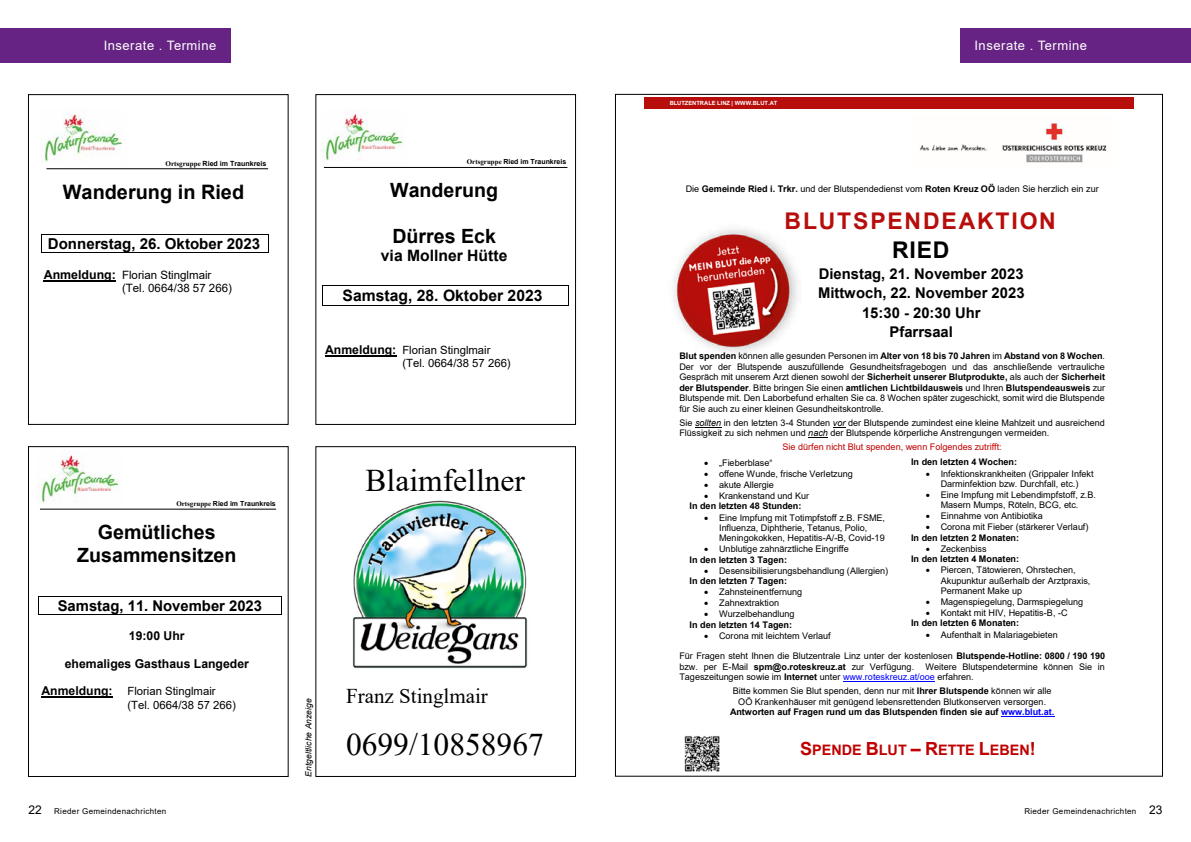
<style>
.page{position:relative;width:1191px;height:842px;background:#fff}
.page>*{position:absolute;margin:0;border:0;box-sizing:border-box;transform-origin:0 0}
.t1{font:31.5px "Times New Roman";color:#000}
.t2{font:700 23px "Arial";letter-spacing:.08em;color:#b70e0c}
.t3{font:700 23px "Arial";color:#000}
.t4{font:21px "Times New Roman";color:#000}
.t5{font:700 19.9px "Arial";color:#000}
.t6{font:700 19.6px/22.6px "Arial";color:#000;text-align:center}
.t7{font:700 15.7px "Arial";color:#000}
.t8{font:700 15px "Arial";color:#000}
.t9{font:700 14.8px/19.5px "Arial";color:#000;text-align:center}
.t10{font:700 14.4px "Arial";color:#c00000}
.t11{font:13px "Arial";letter-spacing:.04em;color:#fff}
.t12{font:700 12.2px "Arial";color:#000}
.t13{font:12px "Arial";color:#000}
.t14{font:11.5px/13.4px "Arial";color:#000}
.t15{font:11.3px/13.2px "Arial";color:#000}
.t16{font:9.1px/10.4px "Arial";color:#000}
.t17{font:700 9.1px/10.3px "Arial";color:#000}
.t18{font:9.1px "Arial";color:#c00000}
.t19{font:italic 8.5px "Arial";letter-spacing:.005em;color:#000}
.t20{font:8px "Arial";letter-spacing:.04em;color:#000}
.t21{font:700 7.1px "Arial";color:#000}
.t22{font:700 7px "Arial";color:#000}
.t23{font:700 5.7px "Arial";color:#fff}
.s1{font-family:"Times New Roman"}
.s2{font-weight:700;font-size:12.4px}
.s3{font-weight:700;font-size:12.2px}
.s4{font-weight:700}
.s5{font-style:italic}
.s6{font-weight:400}
.s7{color:#00f}
.s8{font-weight:700;color:#00f}
.s9{font-size:18.1px}
.s10{font-size:12px}
</style>
<div class="page">
<div style="left:0;top:28px;width:230px;height:34px;background:#662383"></div>
<div style="left:960px;top:28px;width:231px;height:34px;background:#662383"></div>
<img style="left:352px;top:500px;width:176px;height:169px">
<img style="left:38px;top:452px;width:81px;height:51px">
<hr style="left:38px;top:596px;width:243px;height:1px;background:#000">
<hr style="left:38px;top:615px;width:243px;height:1px;background:#000">
<svg style="left:38px;top:597px;width:1px;height:19px"></svg>
<svg style="left:281px;top:596px;width:1px;height:19px"></svg>
<hr style="left:41px;top:697px;width:72px;height:1px;background:#000">
<hr style="left:40px;top:509px;width:236px;height:1px;background:#000">
<div style="left:28px;top:446px;width:260px;height:330px;border:1px solid #000"></div>
<div style="left:644px;top:97px;width:489px;height:12px;background:#b70e0c"></div>
<img style="left:920px;top:121px;width:187px;height:42px">
<img style="left:684px;top:736px;width:36px;height:36px">
<svg style="left:695px;top:427px;width:26px;height:1px"></svg>
<svg style="left:833px;top:427px;width:12px;height:1px"></svg>
<svg style="left:808px;top:437px;width:20px;height:1px"></svg>
<hr style="left:843px;top:681px;width:92px;height:1px;background:#00f">
<hr style="left:1001px;top:716px;width:53px;height:1px;background:#00f">
<img style="left:674px;top:229px;width:124px;height:124px">
<img style="left:40px;top:110px;width:82px;height:52px">
<hr style="left:41px;top:234px;width:228px;height:1px;background:#000">
<hr style="left:41px;top:253px;width:228px;height:1px;background:#000">
<svg style="left:41px;top:235px;width:1px;height:19px"></svg>
<hr style="left:44px;top:280px;width:72px;height:1px;background:#000">
<hr style="left:46px;top:169px;width:222px;height:1px;background:#000">
<div style="left:28px;top:94px;width:260px;height:330px;border:1px solid #000"></div>
<img style="left:322px;top:109px;width:84px;height:58px">
<hr style="left:322px;top:286px;width:247px;height:1px;background:#000">
<hr style="left:322px;top:305px;width:247px;height:1px;background:#000">
<svg style="left:322px;top:287px;width:1px;height:18px"></svg>
<svg style="left:568px;top:287px;width:1px;height:18px"></svg>
<hr style="left:325px;top:355px;width:71px;height:1px;background:#000">
<hr style="left:324px;top:167px;width:243px;height:1px;background:#000">
<h3 class="t11" style="left:104px;top:37px;width:114px">Inserate . Termine</h3>
<h3 class="t11" style="left:974px;top:37px;width:114px">Inserate . Termine</h3>
<p class="t21" style="left:165px;top:158px;width:102px"><span class="s1">Ortsgruppe</span> Ried im Traunkreis</p>
<h3 class="t5" style="left:63px;top:178px;width:183px">Wanderung in Ried</h3>
<h3 class="t8" style="left:48px;top:233px;width:214px">Donnerstag, 26. Oktober 2023</h3>
<p class="t14" style="left:122px;top:268px;width:111px;text-indent:-78px"><span class="s2">Anmeldung:</span> Florian Stinglmair (Tel. 0664/38 57 266)</p>
<p class="t22" style="left:467px;top:157px;width:101px"><span class="s1">Ortsgruppe</span> Ried im Traunkreis</p>
<h3 class="t6" style="left:390px;top:179px;width:109px">Wanderung</h3>
<h3 class="t6" style="left:392px;top:225px;width:105px">Dürres Eck</h3>
<h3 class="t7" style="left:381px;top:245px;width:128px">via Mollner Hütte</h3>
<h3 class="t7" style="left:342px;top:285px;width:201px">Samstag, 28. Oktober 2023</h3>
<p class="t15" style="left:402px;top:343px;width:110px;text-indent:-77px"><span class="s3">Anmeldung:</span> Florian Stinglmair (Tel. 0664/38 57 266)</p>
<p class="t22" style="left:176px;top:499px;width:101px"><span class="s1">Ortsgruppe</span> Ried im Traunkreis</p>
<h3 class="t6" style="left:77px;top:521px;width:161px">Gemütliches<br>Zusammensitzen</h3>
<h3 class="t9" style="left:58px;top:596px;width:206px">Samstag, 11. November 2023</h3>
<h3 class="t12" style="left:129px;top:627px;width:57px">19:00 Uhr</h3>
<h3 class="t12" style="left:65px;top:655px;width:186px">ehemaliges Gasthaus Langeder</h3>
<p class="t15" style="left:127px;top:685px;width:110px;text-indent:-86px"><span class="s3">Anmeldung:</span> Florian Stinglmair (Tel. 0664/38 57 266)</p>
<p class="t19" style="left:303px;top:776px;width:79px;rotate:-90deg">Entgeltliche Anzeige</p>
<h1 class="t1" style="left:365px;top:458px;width:161px">Blaimfellner</h1>
<h3 class="t4" style="left:346px;top:681px;width:143px">Franz Stinglmair</h3>
<h1 class="t1" style="left:346px;top:722px;width:199px">0699/10858967</h1>
<p class="t23" style="left:669px;top:99px;width:109px">BLUTZENTRALE LINZ | WWW.BLUT.AT</p>
<p class="t16" style="left:685px;top:184px;width:414px">Die <span class="s4">Gemeinde Ried i. Trkr.</span> und der Blutspendedienst vom <span class="s4">Roten Kreuz OÖ</span> laden Sie herzlich ein zur</p>
<h2 class="t2" style="left:784px;top:205px;width:273px">BLUTSPENDEAKTION</h2>
<h2 class="t3" style="left:892px;top:234px;width:59px">RIED</h2>
<h3 class="t9" style="left:818px;top:264px;width:208px">Dienstag, 21. November 2023<br>Mittwoch, 22. November 2023<br>15:30 - 20:30 Uhr<br>Pfarrsaal</h3>
<p class="t16" style="left:679px;top:351px;width:427px;text-align:justify"><span class="s4">Blut spenden</span> können alle gesunden Personen im <span class="s4">Alter von 18 bis 70 Jahren</span> im <span class="s4">Abstand von 8 Wochen</span>.<br>Der vor der Blutspende auszufüllende Gesundheitsfragebogen und das anschließende vertrauliche Gespräch mit unserem Arzt dienen sowohl der <span class="s4">Sicherheit unserer Blutprodukte,</span> als auch der <span class="s4">Sicherheit der Blutspender</span>. Bitte bringen Sie einen <span class="s4">amtlichen Lichtbildausweis</span> und Ihren <span class="s4">Blutspendeausweis</span> zur Blutspende mit. Den Laborbefund erhalten Sie ca. 8 Wochen später zugeschickt, somit wird die Blutspende für Sie auch zu einer kleinen Gesundheitskontrolle.</p>
<p class="t16" style="left:679px;top:417px;width:427px">Sie <span class="s5">sollten</span> in den letzten 3-4 Stunden <span class="s5">vor</span> der Blutspende zumindest eine kleine Mahlzeit und ausreichend<br>Flüssigkeit zu sich nehmen und <span class="s5">nach</span> der Blutspende körperliche Anstrengungen vermeiden.</p>
<p class="t18" style="left:782px;top:441px;width:221px">Sie dürfen nicht Blut spenden, wenn Folgendes zutrifft:</p>
<p class="t16" style="left:704px;top:458px;width:70px">• „Fieberblase“</p>
<p class="t16" style="left:704px;top:469px;width:150px">• offene Wunde, frische Verletzung</p>
<p class="t16" style="left:704px;top:480px;width:71px">• akute Allergie</p>
<p class="t17" style="left:689px;top:491px;width:121px;text-indent:15px">• <span class="s6">Krankenstand und Kur<br></span>In den letzten 48 Stunden:</p>
<p class="t16" style="left:719px;top:512px;width:167px;text-indent:-15px">• Eine Impfung mit Totimpfstoff z.B. FSME,<br>Influenza, Diphtherie, Tetanus, Polio,<br>Meningokokken, Hepatitis-A/-B, Covid-19</p>
<p class="t16" style="left:689px;top:544px;width:161px;text-indent:15px">• Unblutige zahnärztliche Eingriffe<br><span class="s4">In den letzten 3 Tagen:</span></p>
<p class="t16" style="left:689px;top:565px;width:200px;text-indent:15px">• Desensibilisierungsbehandlung (Allergien)<br><span class="s4">In den letzten 7 Tagen:</span></p>
<p class="t16" style="left:704px;top:587px;width:99px">• Zahnsteinentfernung</p>
<p class="t16" style="left:704px;top:598px;width:76px">• Zahnextraktion</p>
<p class="t17" style="left:689px;top:609px;width:107px;text-align:right">• <span class="s6">Wurzelbehandlung<br></span>In den letzten 14 Tagen:</p>
<p class="t16" style="left:704px;top:630px;width:128px">• Corona mit leichtem Verlauf</p>
<p class="t17" style="left:911px;top:457px;width:108px">In den letzten 4 Wochen:</p>
<p class="t16" style="left:926px;top:468px;width:169px;text-align:center">• Infektionskrankheiten (Grippaler Infekt<br>Darminfektion bzw. Durchfall, etc.)</p>
<p class="t16" style="left:926px;top:489px;width:172px;text-align:center">• Eine Impfung mit Lebendimpfstoff, z.B.<br>Masern Mumps, Röteln, BCG, etc.</p>
<p class="t16" style="left:926px;top:511px;width:118px">• Einnahme von Antibiotika</p>
<p class="t16" style="left:911px;top:522px;width:179px;text-indent:15px">• Corona mit Fieber (stärkerer Verlauf)<br><span class="s4">In den letzten 2 Monaten:</span></p>
<p class="t17" style="left:911px;top:544px;width:110px;text-indent:15px">• <span class="s6">Zeckenbiss<br></span>In den letzten 4 Monaten:</p>
<p class="t16" style="left:940px;top:565px;width:151px;text-indent:-15px">• Piercen, Tätowieren, Ohrstechen,<br>Akupunktur außerhalb der Arztpraxis,<br>Permanent Make up</p>
<p class="t16" style="left:926px;top:596px;width:159px">• Magenspiegelung, Darmspiegelung</p>
<p class="t16" style="left:911px;top:608px;width:158px;text-indent:15px">• Kontakt mit HIV, Hepatitis-B, -C<br><span class="s4">In den letzten 6 Monaten:</span></p>
<p class="t16" style="left:926px;top:629px;width:133px">• Aufenthalt in Malariagebieten</p>
<p class="t16" style="left:679px;top:651px;width:427px;text-align:justify">Für Fragen steht Ihnen die Blutzentrale Linz unter der kostenlosen <span class="s4">Blutspende-Hotline: 0800 / 190 190 </span>bzw. per E-Mail <span class="s4">spm@o.roteskreuz.at</span> zur Verfügung. Weitere Blutspendetermine können Sie in Tageszeitungen sowie im <span class="s4">Internet</span> unter <span class="s7">www.roteskreuz.at/ooe</span> erfahren.</p>
<p class="t16" style="left:730px;top:686px;width:326px;text-align:center">Bitte kommen Sie Blut spenden, denn nur mit <span class="s4">Ihrer Blutspende</span> können wir alle<br>OÖ Krankenhäuser mit genügend lebensrettenden Blutkonserven versorgen.<br><span class="s4">Antworten auf Fragen rund um das Blutspenden finden sie auf</span> <span class="s8">www.blut.at.</span></p>
<h3 class="t10" style="left:800px;top:740px;width:237px"><span class="s9">S</span>PENDE <span class="s9">B</span>LUT <span class="s9">– R</span>ETTE <span class="s9">L</span>EBEN<span class="s9">!</span></h3>
<h3 class="t13" style="left:28px;top:801px;width:15px">22</h3>
<p class="t20" style="left:54px;top:805px;width:114px">Rieder Gemeindenachrichten</p>
<p class="t20" style="left:1024px;top:805px;width:140px">Rieder Gemeindenachrichten <span class="s10">23</span></p>
</div>
